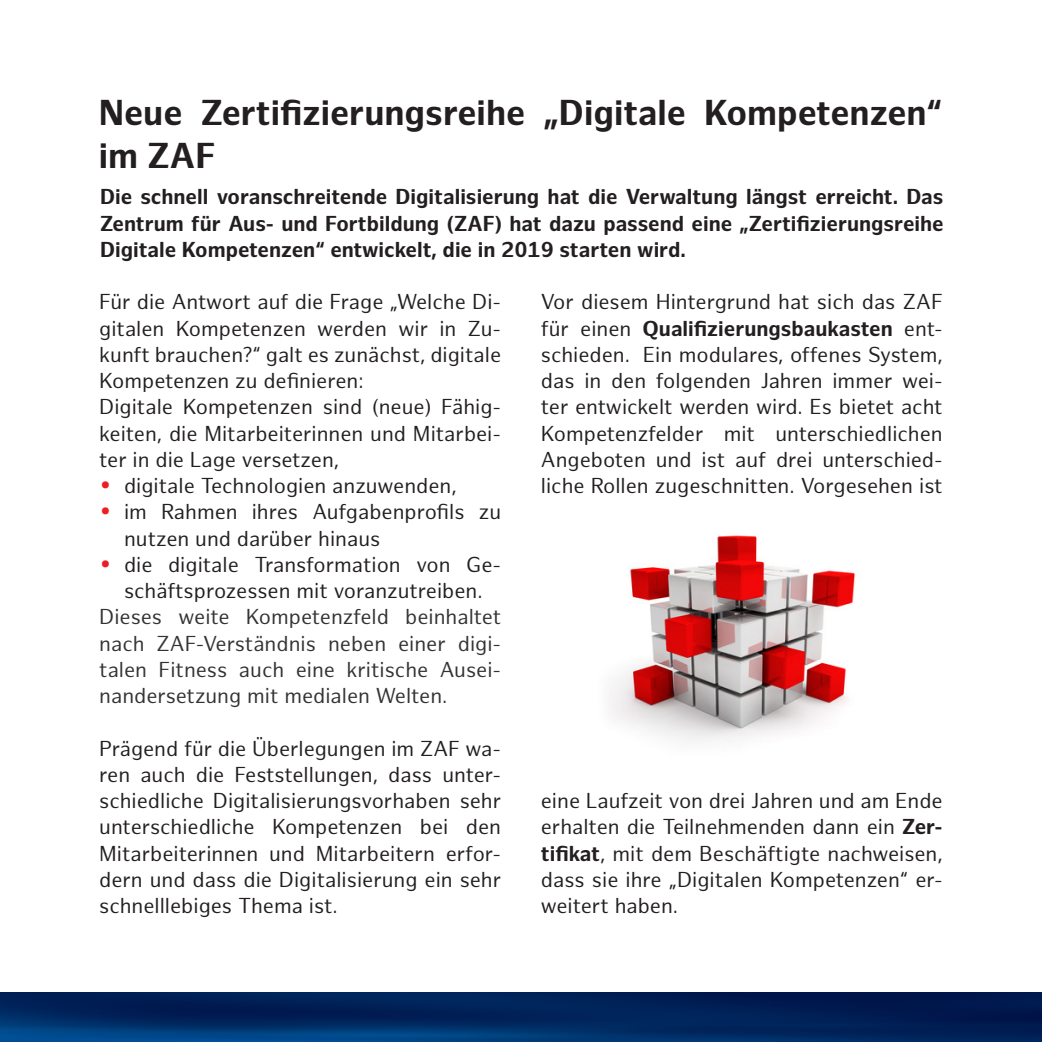
<style>
.page{position:relative;width:1042px;height:1042px;background:#fff}
.page>*{position:absolute;margin:0;border:0;box-sizing:border-box;transform-origin:0 0}
.Überschrift_HHSans_B{font:700 35px/42px "Hamburg Sans";color:#231f20}
.Fließtext_HHSans_Reg{font:21px/26.2px "Hamburg Sans";color:#231f20;text-align:justify}
.Unterüberschrift_HHS{font:700 21px/26.2px "Hamburg Sans";color:#231f20;text-align:justify}
.Fließtext_HHSans_Reg-2{font:21px/26.2px "Hamburg Sans";color:#333;text-align:justify}
.s1{font-size:29.75px;color:#ee1d23}
.s2{font-weight:700}
</style>
<div class="page">
<img style="left:0;top:992px;width:1042px;height:50px">
<img style="left:610px;top:535px;width:246px;height:206px">
<p class="Überschrift_HHSans_B" style="left:99px;top:93px;width:845px">Neue Zertifizierungsreihe „Digitale Kompetenzen“ im ZAF</p>
<p class="Unterüberschrift_HHS" style="left:100px;top:184px;width:845px">Die schnell voranschreitende Digitalisierung hat die Verwaltung längst erreicht. Das Zentrum für Aus- und Fortbildung (ZAF) hat dazu passend eine „Zertifizierungsreihe Digitale Kompetenzen“ entwickelt, die in 2019 starten wird.</p>
<p class="Fließtext_HHSans_Reg" style="left:99px;top:290px;width:403px">Für die Antwort auf die Frage „Welche Di&shy;gitalen Kompetenzen werden wir in Zu&shy;kunft brauchen?“ galt es zunächst, digitale Kompetenzen zu definieren:</p>
<p class="Fließtext_HHSans_Reg" style="left:99px;top:395px;width:403px">Digitale Kompetenzen sind (neue) Fähig&shy;keiten, die Mitarbeiterinnen und Mitarbei&shy;ter in die Lage versetzen,</p>
<p class="Fließtext_HHSans_Reg" style="left:99px;top:473px;width:359px"><span class="s1">•</span> digitale Technologien anzuwenden,</p>
<p class="Fließtext_HHSans_Reg" style="left:124px;top:500px;width:379px;text-indent:-25px"><span class="s1">•</span> im Rahmen ihres Aufgabenprofils zu nutzen und darüber hinaus</p>
<p class="Fließtext_HHSans_Reg" style="left:99px;top:552px;width:403px;text-align:center"><span class="s1">•</span> die digitale Transformation von Ge&shy;schäftsprozessen mit voranzutreiben.</p>
<p class="Fließtext_HHSans_Reg-2" style="left:99px;top:605px;width:403px">Dieses weite Kompetenzfeld beinhaltet nach ZAF-Verständnis neben einer digi&shy;talen Fitness auch eine kritische Ausei&shy;nandersetzung mit medialen Welten.</p>
<p class="Fließtext_HHSans_Reg" style="left:99px;top:736px;width:403px">Prägend für die Überlegungen im ZAF wa&shy;ren auch die Feststellungen, dass unter&shy;schiedliche Digitalisierungsvorhaben sehr unterschiedliche Kompetenzen bei den Mitarbeiterinnen und Mitarbeitern erfor&shy;dern und dass die Digitalisierung ein sehr schnelllebiges Thema ist.</p>
<p class="Fließtext_HHSans_Reg" style="left:541px;top:290px;width:403px">Vor diesem Hintergrund hat sich das ZAF für einen <span class="s2">Qualifizierungsbaukasten</span> ent&shy;schieden. Ein modulares, offenes System, das in den folgenden Jahren immer wei&shy;ter entwickelt werden wird. Es bietet acht Kompetenzfelder mit unterschiedlichen Angeboten und ist auf drei unterschied&shy;liche Rollen zugeschnitten. Vorgesehen ist</p>
<p class="Fließtext_HHSans_Reg" style="left:541px;top:788px;width:403px">eine Laufzeit von drei Jahren und am Ende erhalten die Teilnehmenden dann ein <span class="s2">Zer&shy;tifikat</span>, mit dem Beschäftigte nachweisen, dass sie ihre „Digitalen Kompetenzen“ er&shy;weitert haben.</p>
</div>
